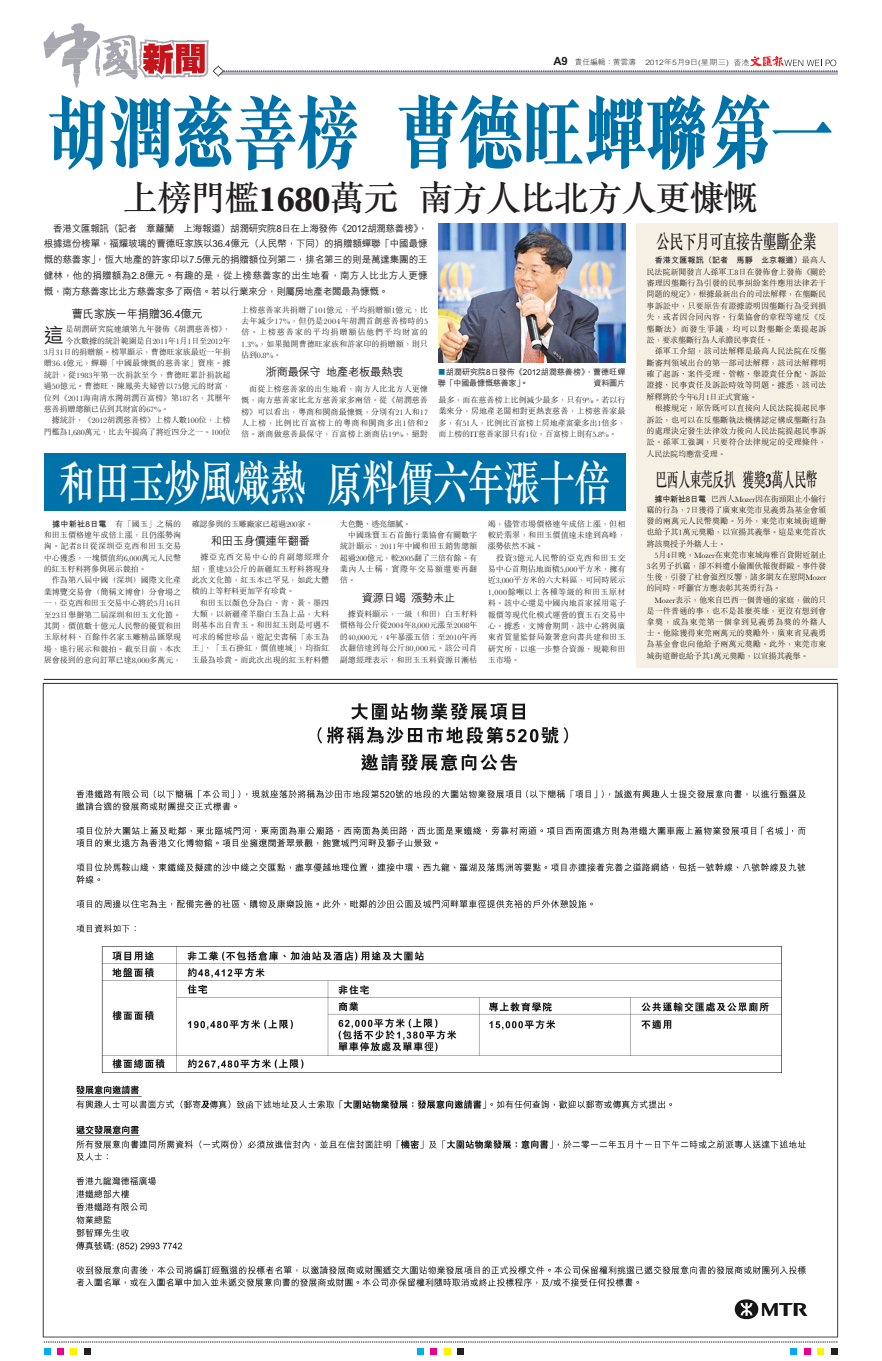
<style>
.page{position:relative;width:882px;height:1361px;background:#fff}
.page>*{position:absolute;margin:0;border:0;box-sizing:border-box;transform-origin:0 0}
.t1{font:800 80.5px "M Sung";letter-spacing:-.035em;color:#0072aa;scale:.8 1}
.t2{font:500 47.95px "M Sung";letter-spacing:-.035em;color:#fff;scale:.76 1}
.t3{font:500 35px "M Sung";letter-spacing:-.035em;color:#231f20}
.t4{font:500 20.12px "M Hei";color:#231f20}
.t5{font:500 19.69px "M Sung";letter-spacing:-.035em;color:#231f20;scale:.6 1}
.t6{font:500 19.69px "M Sung";letter-spacing:-.035em;color:#231f20;scale:.7 1}
.t7{font:500 11.38px "M Hei";letter-spacing:-.035em;color:#231f20}
.t8{font:500 9.62px/15.8px "M Hei";letter-spacing:-.035em;color:#231f20;text-align:justify}
.t9{font:300 8.14px/11.4px "M Sung";letter-spacing:-.005em;color:#231f20;text-align:justify}
.t10{font:300 8.14px "M Sung";letter-spacing:-.03em;color:#231f20}
.t11{font:500 8.14px/11.4px "M Hei";letter-spacing:-.01em;color:#231f20}
.t12{font:300 8.14px "M Sung";letter-spacing:-.025em;color:#231f20}
.t13{font:700 8.14px "M Hei";letter-spacing:.005em;color:#231f20}
.t14{font:300 8.14px "M Sung";letter-spacing:-.035em;color:#231f20}
.t15{font:700 8.14px "M Hei";letter-spacing:.025em;color:#231f20}
.t16{font:300 8.14px "M Sung";letter-spacing:.06em;color:#231f20}
.t17{font:300 7.44px "M Hei";letter-spacing:-.01em;color:#231f20;scale:1.13 1}
.s1{font-family:"C Hei 2";font-weight:800;font-size:11.38px}
.s2{font-size:7.88px}
.s3{font-family:"M Sung";font-weight:300}
.s4{font-family:"M Hei";font-weight:700}
.s5{color:#0072aa}
</style>
<div class="page">
<div style="left:636px;top:223px;width:201px;height:444px;background:#f5f0e3"></div>
<img style="left:42px;top:682px;width:797px;height:656px">
<div style="left:44px;top:1348px;width:7px;height:6px;background:#00aeef"></div>
<div style="left:57px;top:1348px;width:7px;height:6px;background:#ec008c"></div>
<div style="left:70px;top:1348px;width:7px;height:6px;background:#fff200"></div>
<div style="left:84px;top:1348px;width:7px;height:6px;background:#231f20"></div>
<svg style="left:791px;top:1348px;width:6px;height:6px"></svg>
<div style="left:804px;top:1348px;width:7px;height:6px;background:#ec008c"></div>
<div style="left:817px;top:1348px;width:7px;height:6px;background:#fff200"></div>
<svg style="left:831px;top:1348px;width:6px;height:6px"></svg>
<div style="left:417px;top:1348px;width:7px;height:6px;background:#00aeef"></div>
<svg style="left:431px;top:1348px;width:6px;height:6px"></svg>
<div style="left:444px;top:1348px;width:7px;height:6px;background:#fff200"></div>
<div style="left:457px;top:1348px;width:7px;height:6px;background:#231f20"></div>
<svg style="left:44px;top:1341px;width:793px;height:1px"></svg>
<svg style="left:43px;top:23px;width:794px;height:65px"></svg>
<hr style="left:44px;top:679px;width:793px;height:1px;background:#231f20">
<div style="left:44px;top:453px;width:581px;height:58px;background:#0072aa"></div>
<img style="left:439px;top:223px;width:186px;height:140px">
<p class="t17" style="left:554px;top:58px;width:157px"><span class="s1">A9</span> <span class="s2">責任編輯：黃雲濤</span> 2012年5月9日(星期三)</p>
<h1 class="t1" style="left:46px;top:91px;width:987px">胡潤慈善榜曹德旺蟬聯第一</h1>
<h3 class="t3" style="left:123px;top:180px;width:637px">上榜門檻1680萬元南方人比北方人更慷慨</h3>
<p class="t8" style="left:44px;top:220px;width:385px;text-indent:9px">香港文匯報訊（記者　章蘿蘭　上海報道）胡潤研究院8日在上海發佈《2012胡潤慈善榜》，根據這份榜單，福耀玻璃的曹德旺家族以36.4億元（人民幣，下同）的捐贈額蟬聯「中國最慷慨的慈善家」，恆大地產的許家印以7.5億元的捐贈額位列第二，排名第三的則是萬達集團的王健林，他的捐贈額為2.8億元。有趣的是，從上榜慈善家的出生地看，南方人比北方人更慷慨，南方慈善家比北方慈善家多了兩倍。若以行業來分，則屬房地產老闆最為慷慨。</p>
<h3 class="t7" style="left:72px;top:308px;width:132px">曹氏家族一年捐贈36.4億元</h3>
<h3 class="t4" style="left:44px;top:324px;width:22px">這</h3>
<p class="t9" style="left:65px;top:324px;width:167px">是胡潤研究院連續第九年發佈《胡潤慈善榜》，</p>
<h3 class="t6" style="left:656px;top:232px;width:231px">公民下月可直接告壟斷企業</h3>
<p class="t13" style="left:655px;top:256px;width:173px">香港文匯報訊（記者　馬靜　北京報道）<span class="s3">最高人</span></p>
<p class="t9" style="left:647px;top:266px;width:181px">民法院新聞發言人孫軍工8日在發佈會上發佈《關於審理因壟斷行為引發的民事糾紛案件應用法律若干問題的規定》，根據最新出台的司法解釋，在壟斷民事訴訟中，只要原告有證據證明因壟斷行為受到損失，或者因合同內容、行業協會的章程等違反《反壟斷法》而發生爭議，均可以對壟斷企業提起訴訟，要求壟斷行為人承擔民事責任。</p>
<p class="t9" style="left:647px;top:346px;width:181px;text-indent:8px">孫軍工介紹，該司法解釋是最高人民法院在反壟斷審判領域出台的第一部司法解釋，該司法解釋明確了起訴、案件受理、管轄、舉證責任分配、訴訟證據、民事責任及訴訟時效等問題。據悉，該司法解釋將於今年6月1日正式實施。</p>
<p class="t9" style="left:647px;top:403px;width:181px;text-indent:8px">根據規定，原告既可以直接向人民法院提起民事訴訟，也可以在反壟斷執法機構認定構成壟斷行為的處理決定發生法律效力後向人民法院提起民事訴訟。孫軍工強調，只要符合法律規定的受理條件，人民法院均應當受理。</p>
<p class="t9" style="left:647px;top:494px;width:181px;text-indent:8px"><span class="s4">據中新社8日電</span>巴西人Mozer因在街頭阻止小偷行竊的行為，7日獲得了廣東東莞市見義勇為基金會頒發的兩萬元人民幣獎勵。另外，東莞市東城街道辦也給予其1萬元獎勵，以宣揚其義舉。這是東莞首次將該獎授予外籍人士。</p>
<p class="t9" style="left:647px;top:550px;width:181px;text-indent:8px">5月4日晚，Mozer在東莞市東城海雅百貨附近制止3名男子扒竊，卻不料遭小偷團伙報復群毆。事件發生後，引發了社會強烈反響，諸多網友在慰問Mozer的同時，呼籲官方應表彰其英勇行為。</p>
<p class="t9" style="left:647px;top:594px;width:181px;text-indent:8px">Mozer表示，他來自巴西一個普通的家庭，做的只是一件普通的事，也不是甚麼英雄，更沒有想到會拿獎，成為東莞第一個拿到見義勇為獎的外籍人士。他除獲得東莞兩萬元的獎勵外，廣東省見義勇為基金會也向他給予兩萬元獎勵。此外，東莞市東城街道辦也給予其1萬元獎勵，以宣揚其義舉。</p>
<p class="t9" style="left:241px;top:304px;width:188px">上榜慈善家共捐贈了101億元，平均捐贈額1億元，比去年減少17%，但仍是2004年胡潤首創慈善榜時的5倍。上榜慈善家的平均捐贈額佔他們平均財富的1.3%，如果拋開曹德旺家族和許家印的捐贈額，則只佔到0.8%。</p>
<h3 class="t7" style="left:266px;top:366px;width:139px">浙商最保守地產老板最熱衷</h3>
<p class="t9" style="left:241px;top:383px;width:188px;text-indent:8px">而從上榜慈善家的出生地看，南方人比北方人更慷慨，南方慈善家比北方慈善家多兩倍。從《胡潤慈善榜》可以看出，粵商和閩商最慷慨，分別有21人和17人上榜，比例比百富榜上的粵商和閩商多出1倍和2倍。浙商做慈善最保守，百富榜上浙商佔19%，絕對</p>
<p class="t9" style="left:439px;top:395px;width:188px">最多，而在慈善榜上比例減少最多，只有9%。若以行業來分，房地產老闆相對更熱衷慈善，上榜慈善家最多，有51人，比例比百富榜上房地產富豪多出1倍多，而上榜的IT慈善家卻只有1位，百富榜上則有5.8%。</p>
<p class="t12" style="left:65px;top:336px;width:167px">今次數據的統計範圍是自2011年1月1日至2012年</p>
<p class="t9" style="left:44px;top:347px;width:188px">3月31日的捐贈額。榜單顯示，曹德旺家族最近一年捐</p>
<p class="t9" style="left:44px;top:358px;width:188px">贈36.4億元，蟬聯「中國最慷慨的慈善家」寶座。據</p>
<p class="t9" style="left:44px;top:369px;width:188px">統計，從1983年第一次捐款至今，曹德旺累計捐款超</p>
<p class="t9" style="left:44px;top:381px;width:188px">過50億元。曹德旺、陳鳳英夫婦曾以75億元的財富，</p>
<p class="t9" style="left:44px;top:392px;width:188px">位列《2011海南清水灣胡潤百富榜》第187名，其歷年</p>
<p class="t10" style="left:44px;top:405px;width:127px">慈善捐贈總額已佔到其財富的67%。</p>
<p class="t9" style="left:52px;top:415px;width:180px">據統計，《2012胡潤慈善榜》上榜人數100位，上榜</p>
<p class="t10" style="left:44px;top:427px;width:188px">門檻為1,680萬元，比去年提高了將近四分之一。100位</p>
<p class="t11" style="left:438px;top:366px;width:189px"><span class="s5">■</span>胡潤研究院8日發佈《2012胡潤慈善榜》，曹德旺蟬聯「中國最慷慨慈善家」。</p>
<p class="t11" style="left:593px;top:377px;width:33px">資料圖片</p>
<h2 class="t2" style="left:59px;top:459px;width:728px">和田玉炒風熾熱原料價六年漲十倍</h2>
<h3 class="t5" style="left:656px;top:470px;width:272px">巴西人東莞反扒獲獎3萬人民幣</h3>
<p class="t14" style="left:192px;top:519px;width:123px">確認參與的玉雕廠家已超過200家。</p>
<h3 class="t7" style="left:211px;top:534px;width:101px">和田玉身價連年翻番</h3>
<p class="t9" style="left:192px;top:552px;width:139px;text-indent:9px">據亞克西交易中心的肖副總經理介紹，重達53公斤的新疆紅玉籽料將現身此次文化節，紅玉本已罕見，如此大體積的上等籽料更加罕有珍貴。</p>
<p class="t9" style="left:192px;top:597px;width:139px;text-indent:8px">和田玉以顏色分為白、青、黃、墨四大類，以新疆產羊脂白玉為上品，大料則基本出自青玉。和田紅玉則是可遇不可求的稀世珍品，遊記史書稱「赤玉為王」、「玉石掛紅，價值連城」，均指紅玉最為珍貴。而此次出現的紅玉籽料體</p>
<p class="t9" style="left:488px;top:518px;width:139px">竭，儘管市場價格連年成倍上漲，但相較於翡翠，和田玉價值遠未達到高峰，漲勢依然不減。</p>
<p class="t9" style="left:488px;top:552px;width:139px;text-indent:8px">投資3億元人民幣的亞克西和田玉交易中心首期佔地面積5,000平方米，擁有近3,000平方米的六大料區，可同時展示1,000餘噸以上各種等級的和田玉原材料。該中心還是中國內地首家採用電子報價等現代化模式運營的寶玉石交易中心。據悉，文博會期間，該中心將與廣東省質量監督局簽署意向書共建和田玉研究所，以進一步整合資源、規範和田玉市場。</p>
<p class="t9" style="left:340px;top:518px;width:73px">大色艷、透亮細膩。</p>
<p class="t9" style="left:348px;top:529px;width:131px">中國珠寶玉石首飾行業協會有關數字</p>
<p class="t9" style="left:340px;top:541px;width:139px">統計顯示，2011年中國和田玉銷售總額</p>
<p class="t10" style="left:340px;top:553px;width:139px">超過200億元，較2005翻了三倍有餘。有</p>
<p class="t16" style="left:340px;top:565px;width:139px">業內人士稱，實際年交易額還要再翻</p>
<p class="t9" style="left:340px;top:575px;width:18px">倍。</p>
<h3 class="t7" style="left:362px;top:591px;width:95px">資源日竭漲勢未止</h3>
<p class="t9" style="left:340px;top:609px;width:139px;text-indent:8px">據資料顯示，一級（和田）白玉籽料價格每公斤從2004年8,000元漲至2008年的40,000元，4年暴漲五倍；至2010年再次翻倍達到每公斤80,000元。該公司肖副總經理表示，和田玉玉料資源日漸枯</p>
<p class="t15" style="left:52px;top:519px;width:131px">據中新社8日電　<span class="s3">有「國玉」之稱的</span></p>
<p class="t9" style="left:44px;top:529px;width:139px">和田玉價格連年成倍上漲，且仍漲勢洶洶。記者8日從深圳亞克西和田玉交易中心獲悉，一塊價值約6,000萬元人民幣的紅玉籽料將參與展示競拍。</p>
<p class="t9" style="left:44px;top:575px;width:139px;text-indent:8px">作為第八屆中國（深圳）國際文化產業博覽交易會（簡稱文博會）分會場之一，亞克西和田玉交易中心將於5月16日至23日舉辦第二屆深圳和田玉文化節。其間，價值數十億元人民幣的優質和田玉原材料、百餘件名家玉雕精品匯聚現場，進行展示和競拍。截至目前，本次展會接到的意向訂單已達8,000多萬元，</p>
</div>
